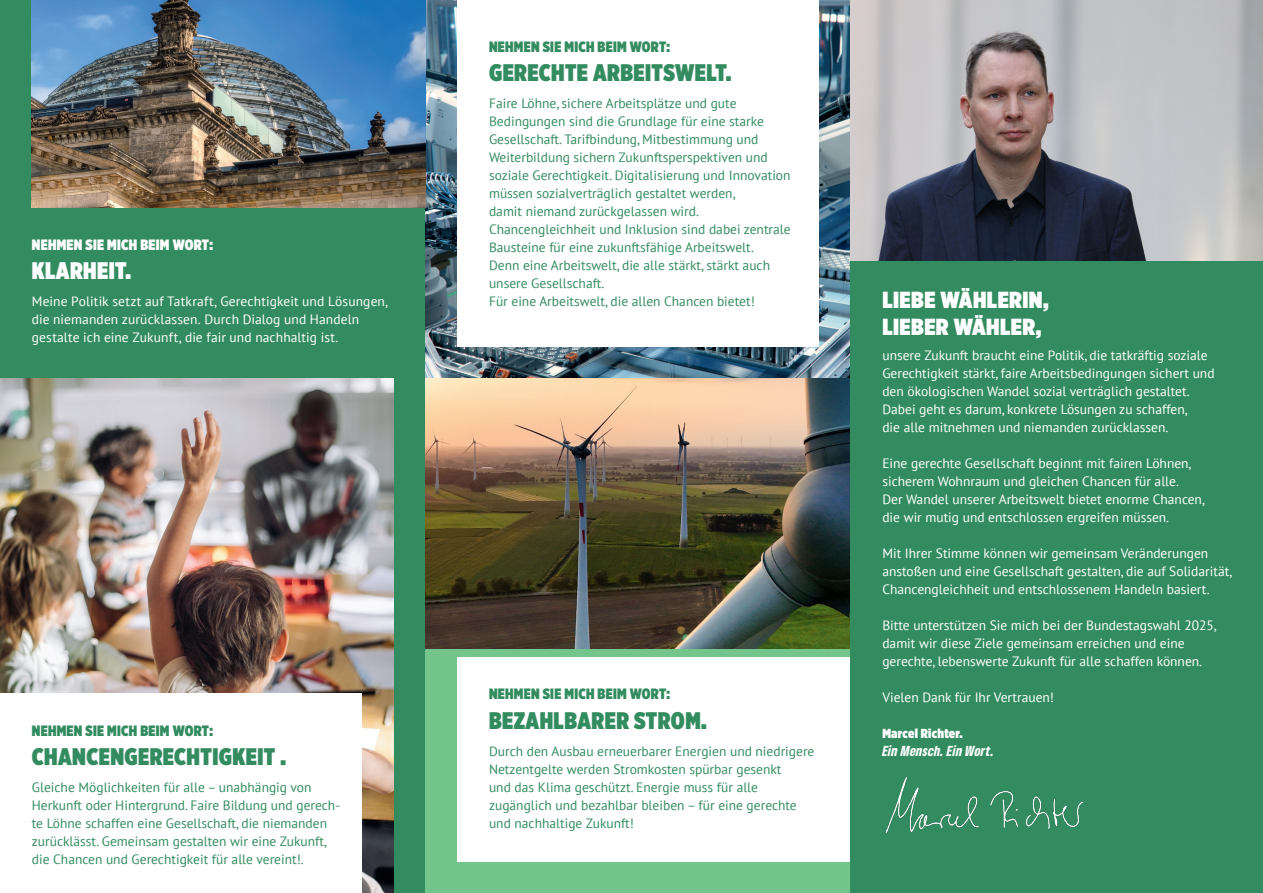
<style>
.page{position:relative;width:1263px;height:893px;background:#fff}
.page>*{position:absolute;margin:0;border:0;box-sizing:border-box;transform-origin:0 0}
.t1{font:900 24px "Gotham X Narrow";letter-spacing:.02em;color:#338c5f}
.t2{font:900 24px "Gotham X Narrow";letter-spacing:.02em;color:#fff}
.t3{font:900 23.25px "Gotham X Narrow";letter-spacing:.02em;color:#fff}
.t4{font:900 15px "Gotham X Narrow";letter-spacing:.02em;color:#338c5f}
.t5{font:900 15px "Gotham X Narrow";letter-spacing:.02em;color:#fff}
.t6{font:13.5px/18px "PT Sans";color:#338c5f}
.t7{font:13.5px/18px "PT Sans";color:#fff}
.t8{font:italic 900 condensed 13.5px "Gruene Type";letter-spacing:.02em;color:#fff}
.t9{font:900 13.05px "Gotham X Narrow";letter-spacing:.02em;color:#fff}
</style>
<div class="page">
<div style="left:0;top:0;width:425px;height:893px;background:#338c5f"></div>
<div style="left:425px;top:648px;width:425px;height:245px;background:#74c58b"></div>
<img style="left:0;top:378px;width:393px;height:515px">
<img style="left:425px;top:0;width:425px;height:648px">
<img style="left:32px;top:0;width:393px;height:207px">
<div style="left:0;top:693px;width:361px;height:200px;background:#fff"></div>
<div style="left:457px;top:0;width:362px;height:346px;background:#fff"></div>
<div style="left:457px;top:657px;width:393px;height:204px;background:#fff"></div>
<img style="left:850px;top:0;width:413px;height:261px">
<div style="left:850px;top:261px;width:413px;height:632px;background:#338c5f"></div>
<img style="left:885px;top:777px;width:199px;height:56px">
<p class="t5" style="left:32px;top:235px;width:183px">NEHMEN SIE MICH BEIM WORT:</p>
<p class="t2" style="left:32px;top:255px;width:101px">KLARHEIT.</p>
<p class="t7" style="left:32px;top:292px;width:358px">Meine Politik setzt auf Tatkraft, Gerechtigkeit und Lösungen, die niemanden zurücklassen. Durch Dialog und Handeln gestalte ich eine Zukunft, die fair und nachhaltig ist.</p>
<p class="t4" style="left:32px;top:721px;width:183px">NEHMEN SIE MICH BEIM WORT:</p>
<p class="t1" style="left:32px;top:741px;width:256px">CHANCENGERECHTIGKEIT .</p>
<p class="t6" style="left:32px;top:778px;width:310px">Gleiche Möglichkeiten für alle – unabhängig von Herkunft oder Hintergrund. Faire Bildung und gerech&shy;te Löhne schaffen eine Gesellschaft, die niemanden zurücklässt. Gemeinsam gestalten wir eine Zukunft, die Chancen und Gerechtigkeit für alle vereint!.</p>
<p class="t4" style="left:489px;top:37px;width:183px">NEHMEN SIE MICH BEIM WORT:</p>
<p class="t1" style="left:489px;top:57px;width:244px">GERECHTE ARBEITSWELT.</p>
<p class="t6" style="left:489px;top:94px;width:249px">Faire Löhne, sichere Arbeitsplätze und gute</p>
<p class="t6" style="left:489px;top:112px;width:276px">Bedingungen sind die Grundlage für eine starke<br>Gesellschaft. Tarifbindung, Mitbestimmung und</p>
<p class="t6" style="left:489px;top:148px;width:303px">Weiterbildung sichern Zukunftsperspektiven und soziale Gerechtigkeit. Digitalisierung und Innovation müssen sozialverträglich gestaltet werden,</p>
<p class="t6" style="left:489px;top:202px;width:211px">damit niemand zurückgelassen wird.</p>
<p class="t6" style="left:489px;top:220px;width:303px">Chancengleichheit und Inklusion sind dabei zentrale<br>Bausteine für eine zukunftsfähige Arbeitswelt.</p>
<p class="t6" style="left:489px;top:256px;width:283px">Denn eine Arbeitswelt, die alle stärkt, stärkt auch unsere Gesellschaft.</p>
<p class="t6" style="left:489px;top:292px;width:267px">Für eine Arbeitswelt, die allen Chancen bietet!</p>
<p class="t4" style="left:489px;top:684px;width:183px">NEHMEN SIE MICH BEIM WORT:</p>
<p class="t1" style="left:489px;top:705px;width:219px">BEZAHLBARER STROM.</p>
<p class="t6" style="left:489px;top:742px;width:327px">Durch den Ausbau erneuerbarer Energien und niedrigere<br>Netzentgelte werden Stromkosten spürbar gesenkt</p>
<p class="t6" style="left:489px;top:778px;width:271px">und das Klima geschützt. Energie muss für alle</p>
<p class="t6" style="left:489px;top:796px;width:309px">zugänglich und bezahlbar bleiben – für eine gerechte und nachhaltige Zukunft!</p>
<p class="t3" style="left:882px;top:285px;width:168px">LIEBE WÄHLERIN,</p>
<p class="t3" style="left:882px;top:312px;width:160px">LIEBER WÄHLER,</p>
<p class="t7" style="left:882px;top:346px;width:327px">unsere Zukunft braucht eine Politik, die tatkräftig soziale</p>
<p class="t7" style="left:882px;top:364px;width:334px">Gerechtigkeit stärkt, faire Arbeitsbedingungen sichert und den ökologischen Wandel sozial verträglich gestaltet.</p>
<p class="t7" style="left:882px;top:400px;width:306px">Dabei geht es darum, konkrete Lösungen zu schaffen,</p>
<p class="t7" style="left:882px;top:418px;width:287px">die alle mitnehmen und niemanden zurücklassen.</p>
<p class="t7" style="left:882px;top:454px;width:310px">Eine gerechte Gesellschaft beginnt mit fairen Löhnen,</p>
<p class="t7" style="left:882px;top:472px;width:298px">sicherem Wohnraum und gleichen Chancen für alle.</p>
<p class="t7" style="left:882px;top:490px;width:324px">Der Wandel unserer Arbeitswelt bietet enorme Chancen,</p>
<p class="t7" style="left:882px;top:508px;width:288px">die wir mutig und entschlossen ergreifen müssen.</p>
<p class="t7" style="left:882px;top:544px;width:351px">Mit Ihrer Stimme können wir gemeinsam Veränderungen anstoßen und eine Gesellschaft gestalten, die auf Solidarität,<br>Chancengleichheit und entschlossenem Handeln basiert.</p>
<p class="t7" style="left:882px;top:616px;width:336px">Bitte unterstützen Sie mich bei der Bundestagswahl 2025, damit wir diese Ziele gemeinsam erreichen und eine</p>
<p class="t7" style="left:882px;top:652px;width:321px">gerechte, lebenswerte Zukunft für alle schaffen können.</p>
<p class="t7" style="left:882px;top:688px;width:173px">Vielen Dank für Ihr Vertrauen!</p>
<p class="t9" style="left:882px;top:725px;width:82px">Marcel Richter.</p>
<p class="t8" style="left:882px;top:742px;width:113px">Ein Mensch. Ein Wort.</p>
</div>
